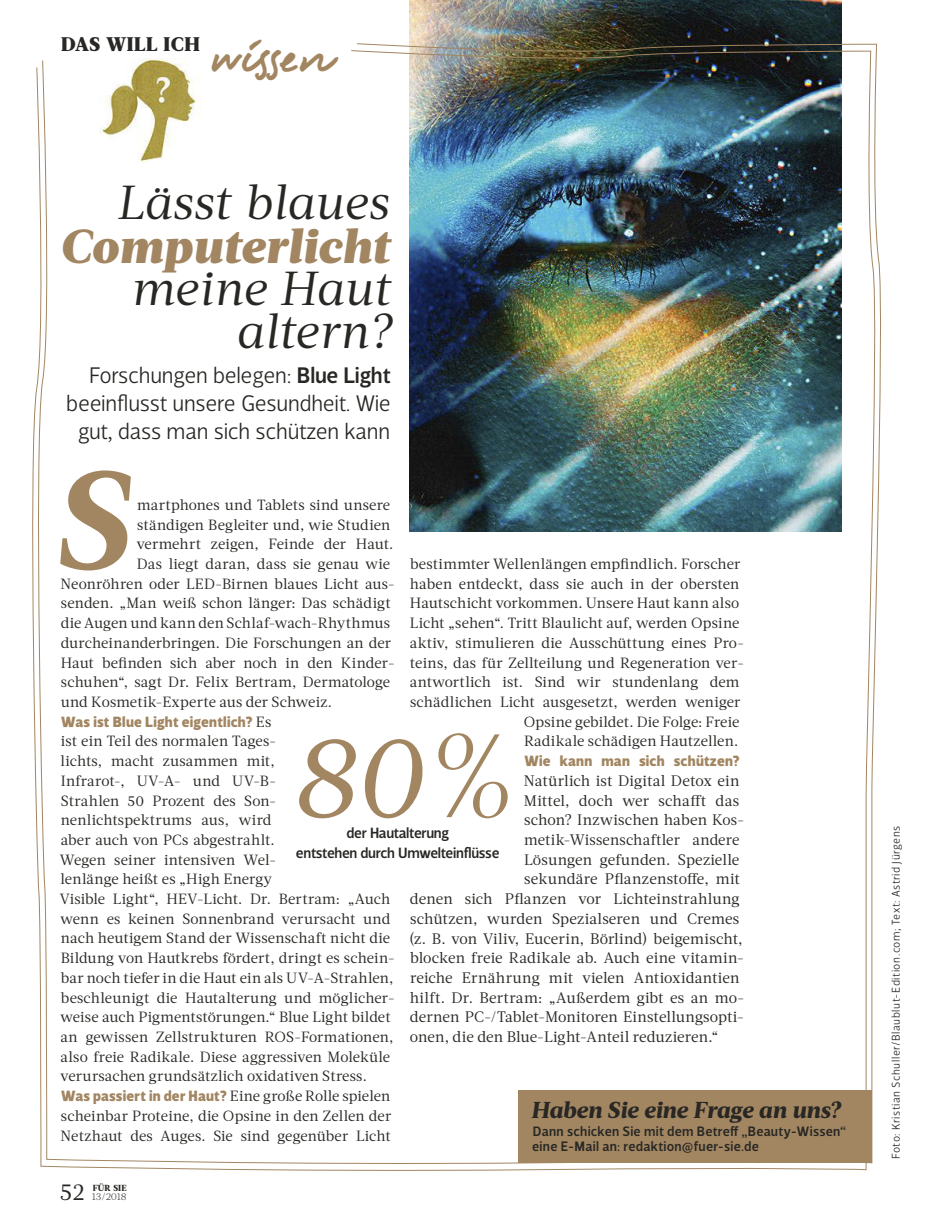
<style>
.page{position:relative;width:940px;height:1229px;background:#fff}
.page>*{position:absolute;margin:0;border:0;box-sizing:border-box;transform-origin:0 0}
.t1{font:italic 700 138.9px "Acta";color:#a28662}
.t2{font:italic 118.2px "Acta";color:#a28662}
.t3{font:italic 47.55px/86.2px "Acta";color:#282724}
.t4{font:italic 900 47.55px "Acta";letter-spacing:.01em;color:#a28662}
.t5{font:47.55px "Signature";color:#a28662}
.t6{font:23.85px "Acta";color:#282724}
.t7{font:300 22.95px/27.9px "Velino Sans";letter-spacing:-.01em;color:#282724;text-align:right}
.t8{font:italic 800 22.95px "Acta";letter-spacing:-.005em;color:#282724}
.t9{font:900 19.65px "Acta";letter-spacing:.03em;color:#282724}
.t10{font:15.15px "Acta";letter-spacing:.01em;color:#282724}
.t11{font:900 15.15px "Velino Sans";letter-spacing:.015em;color:#a28662}
.t12{font:500 15.15px/19.6px "Velino Sans";letter-spacing:-.02em;color:#282724;text-align:center}
.t13{font:14.85px/19.6px "Acta";letter-spacing:.01em;color:#282724}
.t14{font:500 13.95px/14.9px "Velino Sans";letter-spacing:.02em;color:#282724}
.t15{font:300 11.55px "Velino Sans";letter-spacing:.05em;color:#282724}
.t16{font:300 10.2px "Acta";letter-spacing:-.035em;color:#282724;scale:1.05 1}
.t17{font:800 8.85px "Acta";letter-spacing:.01em;color:#282724}
.s1{font-weight:500}
.s2{font-family:"Acta";font-weight:400;font-size:14.85px;color:#282724}
</style>
<div class="page">
<img style="left:409px;top:0;width:432px;height:43px">
<img style="left:32px;top:43px;width:849px;height:1122px">
<h3 class="t9" style="left:61px;top:33px;width:140px">DAS WILL ICH</h3>
<h3 class="t5" style="left:211px;top:33px;width:122px">wissen</h3>
<h3 class="t3" style="left:116px;top:162px;width:275px">Lässt blaues meine Haut</h3>
<h3 class="t3" style="left:236px;top:291px;width:158px">altern?</h3>
<h3 class="t4" style="left:60px;top:229px;width:332px">Computerlicht</h3>
<h3 class="t7" style="left:66px;top:361px;width:326px">Forschungen belegen: <span class="s1">Blue Light </span>beeinflusst unsere Gesundheit. Wie gut, dass man sich schützen kann</h3>
<h1 class="t1" style="left:52px;top:467px;width:77px">S</h1>
<p class="t13" style="left:137px;top:495px;width:255px">martphones und Tablets sind unsere</p>
<p class="t13" style="left:137px;top:515px;width:255px">ständigen Begleiter und, wie Studien</p>
<p class="t13" style="left:137px;top:535px;width:258px">vermehrt zeigen, Feinde der Haut.</p>
<p class="t13" style="left:137px;top:554px;width:255px">Das liegt daran, dass sie genau wie</p>
<p class="t13" style="left:61px;top:574px;width:335px">Neonröhren oder LED-Birnen blaues Licht aus-</p>
<p class="t13" style="left:61px;top:594px;width:331px">senden. „Man weiß schon länger: Das schädigt</p>
<p class="t13" style="left:61px;top:613px;width:331px">die Augen und kann den Schlaf-wach-Rhythmus</p>
<p class="t13" style="left:61px;top:633px;width:332px">durcheinanderbringen. Die Forschungen an der</p>
<p class="t13" style="left:61px;top:653px;width:335px">Haut befinden sich aber noch in den Kinder-</p>
<p class="t13" style="left:61px;top:673px;width:331px">schuhen“, sagt Dr. Felix Bertram, Dermatologe</p>
<p class="t13" style="left:61px;top:692px;width:273px">und Kosmetik-Experte aus der Schweiz.</p>
<p class="t11" style="left:61px;top:713px;width:212px">Was ist Blue Light eigentlich? <span class="s2">Es</span></p>
<p class="t13" style="left:60px;top:732px;width:336px">ist ein Teil des normalen Tages-<br>lichts, macht zusammen mit,<br>Infrarot-, UV-A- und UV-B-<br>Strahlen 50 Prozent des Son&shy;nenlichtspektrums aus, wird<br>aber auch von PCs abgestrahlt.<br>Wegen seiner intensiven Wel-<br>lenlänge heißt es „High Energy<br>Visible Light“, HEV-Licht. Dr. Bertram: „Auch wenn es keinen Sonnenbrand verursacht und nach heu tigem Stand der Wissenschaft nicht die Bildung von Hautkrebs fördert, dringt es schein&shy;bar noch tiefer in die Haut ein als UV-A-Strahlen, beschleunigt die Hautalterung und möglicher&shy;weise auch Pigmentstörungen.“ Blue Light bildet an gewissen Zellstrukturen ROS-Formationen, also freie Radikale. Diese aggressiven Moleküle verursachen grundsätzlich oxidativen Stress.</p>
<p class="t11" style="left:61px;top:1088px;width:331px">Was passiert in der Haut? <span class="s2">Eine große Rolle spielen</span></p>
<p class="t13" style="left:61px;top:1106px;width:332px">scheinbar Proteine, die Opsine in den Zellen der<br>Netzhaut des Auges. Sie sind gegenüber Licht</p>
<p class="t13" style="left:410px;top:554px;width:332px">bestimmter Wellenlängen empfindlich. Forscher</p>
<p class="t13" style="left:410px;top:574px;width:331px">haben entdeckt, dass sie auch in der obersten</p>
<p class="t13" style="left:410px;top:594px;width:331px">Hautschicht vorkommen. Unsere Haut kann also</p>
<p class="t13" style="left:410px;top:613px;width:331px">Licht „sehen“. Tritt Blaulicht auf, werden Opsine</p>
<p class="t13" style="left:410px;top:633px;width:335px">aktiv, stimulieren die Ausschüttung eines Pro-</p>
<p class="t13" style="left:410px;top:653px;width:335px">teins, das für Zellteilung und Regeneration ver-</p>
<p class="t13" style="left:410px;top:673px;width:331px">antwortlich ist. Sind wir stundenlang dem</p>
<p class="t13" style="left:410px;top:692px;width:332px">schädlichen Licht ausgesetzt, werden weniger</p>
<p class="t13" style="left:524px;top:712px;width:217px">Opsine gebildet. Die Folge: Freie</p>
<p class="t13" style="left:524px;top:732px;width:216px">Radikale schädigen Hautzellen.</p>
<p class="t11" style="left:524px;top:753px;width:217px">Wie kann man sich schützen?</p>
<p class="t10" style="left:524px;top:773px;width:217px">Natürlich ist Digital Detox ein</p>
<p class="t10" style="left:524px;top:792px;width:217px">Mittel, doch wer schafft das</p>
<p class="t10" style="left:524px;top:812px;width:221px">schon? Inzwischen haben Kos-</p>
<p class="t10" style="left:524px;top:832px;width:217px">metik-Wissenschaftler andere</p>
<p class="t10" style="left:524px;top:852px;width:217px">Lösungen gefunden. Spezielle</p>
<p class="t10" style="left:524px;top:871px;width:217px">sekundäre Pflanzenstoffe, mit</p>
<p class="t10" style="left:410px;top:891px;width:331px">denen sich Pflanzen vor Lichteinstrahlung</p>
<p class="t10" style="left:410px;top:911px;width:331px">schützen, wurden Spezialseren und Cremes</p>
<p class="t10" style="left:409px;top:930px;width:335px">(z. B. von Viliv, Eucerin, Börlind) beigemischt,</p>
<p class="t10" style="left:410px;top:950px;width:335px">blocken freie Radikale ab. Auch eine vitamin-</p>
<p class="t10" style="left:410px;top:970px;width:331px">reiche Ernährung mit vielen Antioxidantien</p>
<p class="t10" style="left:410px;top:989px;width:336px">hilft. Dr. Bertram: „Außerdem gibt es an mo-</p>
<p class="t10" style="left:410px;top:1009px;width:335px">dernen PC-/Tablet-Monitoren Einstellungsopti-</p>
<p class="t10" style="left:410px;top:1029px;width:310px">onen, die den Blue-Light-Anteil reduzieren.“</p>
<h2 class="t2" style="left:291px;top:731px;width:223px">80%</h2>
<p class="t12" style="left:296px;top:824px;width:205px">der Hautalterung<br>entstehen durch Umwelteinflüsse</p>
<h3 class="t8" style="left:531px;top:1098px;width:311px">Haben Sie eine Frage an uns?</h3>
<p class="t14" style="left:532px;top:1125px;width:315px">Dann schicken Sie mit dem Betreff „Beauty-Wissen“ eine E-Mail an: redaktion@fuer-sie.de</p>
<h3 class="t6" style="left:60px;top:1179px;width:26px">52</h3>
<p class="t17" style="left:93px;top:1182px;width:35px">FÜR SIE</p>
<p class="t16" style="left:92px;top:1191px;width:35px">13/2018</p>
<p class="t15" style="left:890px;top:1159px;width:335px;rotate:-90deg">Foto: Kristian Schuller/Blaublut-Edition.com; Text: Astrid Jürgens</p>
</div>
